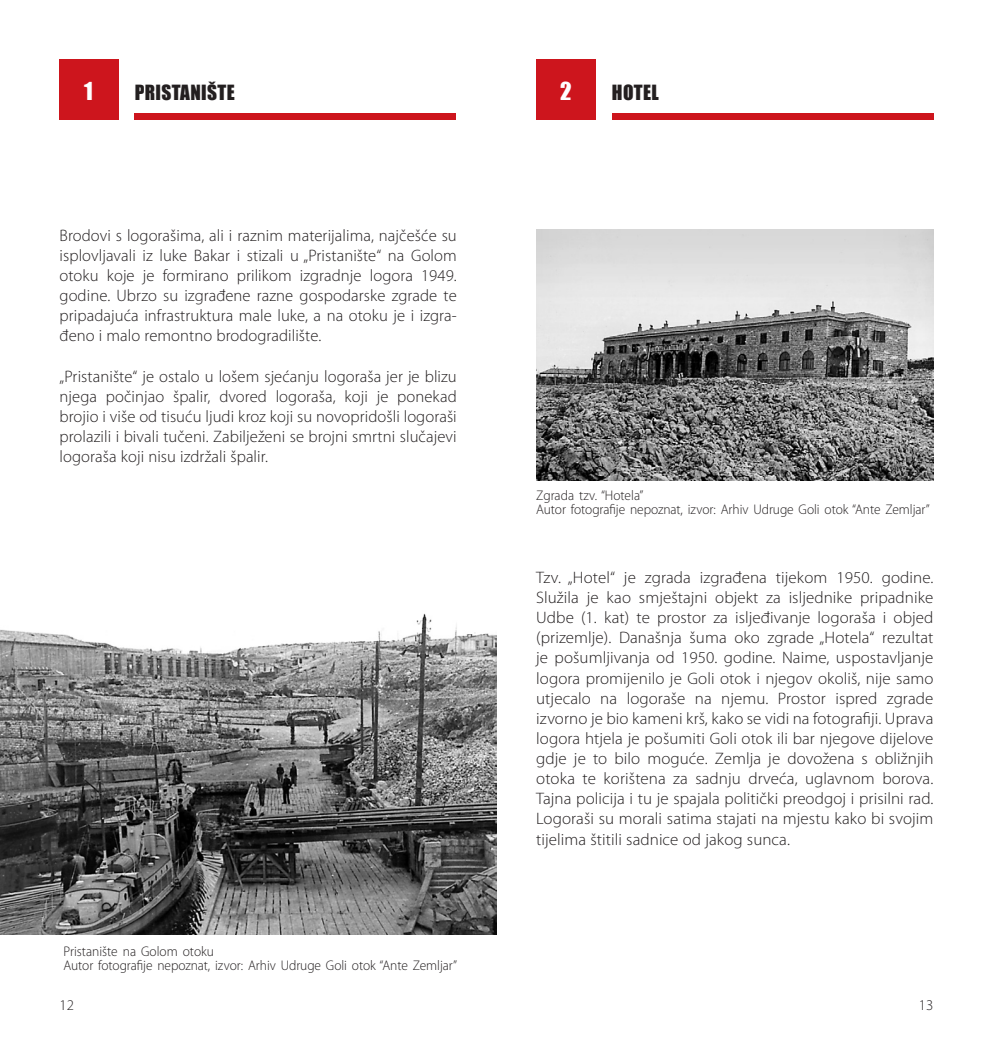
<style>
.page{position:relative;width:993px;height:1042px;background:#fff}
.page>*{position:absolute;margin:0;border:0;box-sizing:border-box;transform-origin:0 0}
.naslovi{font:22.75px "Impact";color:#fff}
.naslovi-2{font:19.25px "Impact";letter-spacing:.02em;color:#231f20}
.tekst{font:300 16.62px/20.1px "Myriad Pro";letter-spacing:.005em;color:#231f20;text-align:justify}
.t1{font:300 14.88px "Myriad Pro";color:#231f20}
.naslovi-3{font:300 14px "Myriad Pro";letter-spacing:-.005em;color:#231f20;scale:.96 1}
</style>
<div class="page">
<div style="left:536px;top:59px;width:59px;height:61px;background:#cd151d"></div>
<div style="left:59px;top:59px;width:59px;height:61px;background:#cd151d"></div>
<div style="left:611px;top:114px;width:322px;height:6px;background:#cd151d"></div>
<div style="left:135px;top:114px;width:321px;height:6px;background:#cd151d"></div>
<img style="left:0;top:613px;width:496px;height:322px">
<img style="left:536px;top:230px;width:397px;height:250px">
<p class="naslovi" style="left:84px;top:73px;width:10px">1</p>
<p class="naslovi-2" style="left:135px;top:77px;width:102px">PRISTANIŠTE</p>
<p class="naslovi" style="left:560px;top:73px;width:13px">2</p>
<p class="naslovi-2" style="left:611px;top:77px;width:48px">HOTEL</p>
<p class="tekst" style="left:60px;top:225px;width:398px">Brodovi s logorašima, ali i raznim materijalima, najčešće su isplovljavali iz luke Bakar i stizali u „Pristanište“ na Golom otoku koje je formirano prilikom izgradnje logora 1949. godine. Ubrzo su izgrađene razne gospodarske zgrade te pripadajuća infrastruktura male luke, a na otoku je i izgra&shy;đeno i malo remontno brodogradilište.</p>
<p class="tekst" style="left:60px;top:366px;width:398px">„Pristanište“ je ostalo u lošem sjećanju logoraša jer je blizu njega počinjao špalir, dvored logoraša, koji je ponekad brojio i više od tisuću ljudi kroz koji su novopridošli logoraši prolazili i bivali tučeni. Zabilježeni se brojni smrtni slučajevi logoraša koji nisu izdržali špalir.</p>
<p class="naslovi-3" style="left:63px;top:943px;width:158px">Pristanište na Golom otoku</p>
<p class="naslovi-3" style="left:63px;top:957px;width:411px">Autor fotografije nepoznat, izvor: Arhiv Udruge Goli otok “Ante Zemljar”</p>
<p class="naslovi-3" style="left:536px;top:487px;width:113px">Zgrada tzv. “Hotela”</p>
<p class="naslovi-3" style="left:536px;top:501px;width:411px">Autor fotografije nepoznat, izvor: Arhiv Udruge Goli otok “Ante Zemljar”</p>
<p class="tekst" style="left:536px;top:567px;width:398px">Tzv. „Hotel“ je zgrada izgrađena tijekom 1950. godine.<br>Služila je kao smještajni objekt za isljednike pripadnike Udbe (1. kat) te prostor za isljeđivanje logoraša i objed (prizemlje). Današnja šuma oko zgrade „Hotela“ rezultat je pošumljivanja od 1950. godine. Naime, uspostavljanje logora promijenilo je Goli otok i njegov okoliš, nije samo utjecalo na logoraše na njemu. Prostor ispred zgrade izvorno je bio kameni krš, kako se vidi na fotografiji. Uprava logora htjela je pošumiti Goli otok ili bar njegove dijelove gdje je to bilo moguće. Zemlja je dovožena s obližnjih otoka te korištena za sadnju drveća, uglavnom borova.<br>Tajna policija i tu je spajala politički preodgoj i prisilni rad.<br>Logoraši su morali satima stajati na mjestu kako bi svojim tijelima štitili sadnice od jakog sunca.</p>
<p class="t1" style="left:60px;top:997px;width:16px">12</p>
<p class="t1" style="left:918px;top:997px;width:16px">13</p>
</div>
